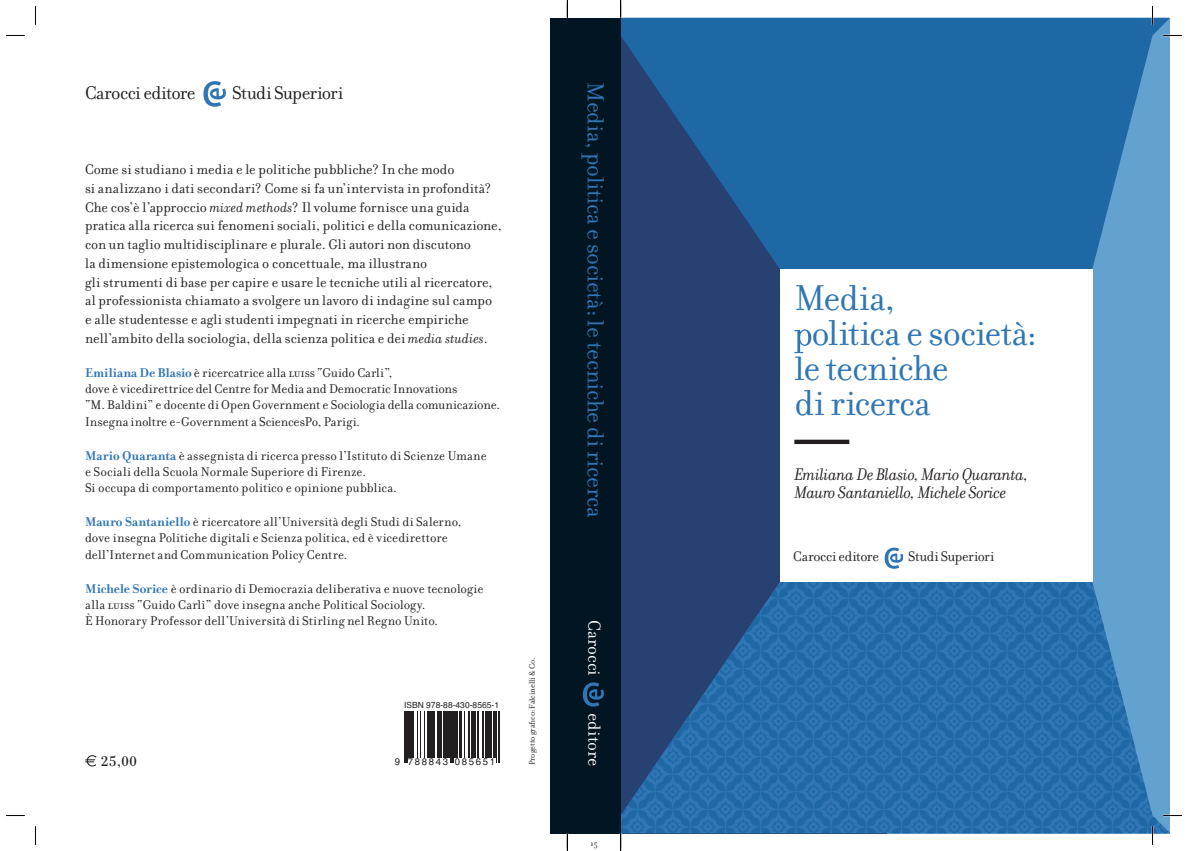
<style>
.page{position:relative;width:1188px;height:851px;background:#fff}
.page>*{position:absolute;margin:0;border:0;box-sizing:border-box;transform-origin:0 0}
.t1{font:38.75px "Filosofia";letter-spacing:-.025em;color:#3076b5}
.t2{font:25px "Filosofia";letter-spacing:-.01em;color:#3076b5}
.t3{font:19.88px "Filosofia";letter-spacing:-.03em;color:#231f20}
.t4{font:19.75px "Filosofia";letter-spacing:-.035em;color:#231f20}
.t5{font:18.75px "Filosofia";color:#fff}
.t6{font:italic 18.12px/18.1px "Filosofia";letter-spacing:-.025em;color:#231f20}
.t7{font:15px/18.8px "Filosofia";letter-spacing:.005em;color:#231f20}
.t8{font:15px "Filosofia";letter-spacing:-.015em;color:#231f20}
.t9{font:15px "Filosofia";letter-spacing:-.02em;color:#231f20}
.t10{font:15px "Filosofia Unicase";color:#231f20}
.t11{font:13.75px/16.2px "Filosofia";letter-spacing:.005em;color:#231f20}
.t12{font:9.62px "Helvetica";letter-spacing:.17em;color:#231f20}
.t13{font:8.75px "Filosofia";letter-spacing:-.01em;color:#231f20}
.t14{font:8.5px "Helvetica";color:#231f20}
.s1{font-style:italic}
.s2{font-weight:700;color:#3076b5}
.s3{font-family:"Filosofia Small Caps"}
.s4{font-size:36.38px}
</style>
<div class="page">
<div style="left:620px;top:18px;width:549px;height:815px;background:#63a1ce"></div>
<div style="left:620px;top:18px;width:266px;height:815px;background:#284173"></div>
<svg style="left:620px;top:18px;width:549px;height:251px;fill:#1e68a6"></svg>
<img style="left:620px;top:581px;width:549px;height:252px">
<div style="left:780px;top:269px;width:311px;height:312px;background:#fff"></div>
<div style="left:794px;top:439px;width:55px;height:5px;background:#231f20"></div>
<svg style="left:794px;top:329px;width:17px;height:24px"></svg>
<svg style="left:884px;top:547px;width:19px;height:21px"></svg>
<div style="left:549px;top:18px;width:71px;height:815px;background:#011622"></div>
<svg style="left:582px;top:682px;width:22px;height:24px"></svg>
<svg style="left:203px;top:81px;width:23px;height:26px"></svg>
<svg style="left:404px;top:711px;width:96px;height:52px"></svg>
<hr style="left:404px;top:710px;width:1px;height:52px;background:#231f20">
<hr style="left:406px;top:710px;width:1px;height:52px;background:#231f20">
<hr style="left:408px;top:710px;width:3px;height:47px;background:#231f20">
<hr style="left:412px;top:710px;width:2px;height:47px;background:#231f20">
<hr style="left:417px;top:710px;width:1px;height:47px;background:#231f20">
<hr style="left:420px;top:710px;width:1px;height:47px;background:#231f20">
<hr style="left:424px;top:710px;width:1px;height:47px;background:#231f20">
<hr style="left:427px;top:710px;width:1px;height:47px;background:#231f20">
<hr style="left:429px;top:710px;width:2px;height:47px;background:#231f20">
<hr style="left:432px;top:710px;width:3px;height:47px;background:#231f20">
<hr style="left:437px;top:710px;width:3px;height:47px;background:#231f20">
<hr style="left:441px;top:710px;width:1px;height:47px;background:#231f20">
<hr style="left:443px;top:710px;width:4px;height:47px;background:#231f20">
<hr style="left:448px;top:710px;width:1px;height:47px;background:#231f20">
<hr style="left:450px;top:710px;width:1px;height:52px;background:#231f20">
<hr style="left:452px;top:710px;width:1px;height:52px;background:#231f20">
<hr style="left:454px;top:710px;width:3px;height:47px;background:#231f20">
<hr style="left:459px;top:710px;width:1px;height:47px;background:#231f20">
<hr style="left:461px;top:710px;width:1px;height:47px;background:#231f20">
<hr style="left:464px;top:710px;width:1px;height:47px;background:#231f20">
<hr style="left:468px;top:710px;width:1px;height:47px;background:#231f20">
<hr style="left:471px;top:710px;width:3px;height:47px;background:#231f20">
<hr style="left:475px;top:710px;width:1px;height:47px;background:#231f20">
<hr style="left:477px;top:710px;width:1px;height:47px;background:#231f20">
<hr style="left:482px;top:710px;width:1px;height:47px;background:#231f20">
<hr style="left:485px;top:710px;width:3px;height:47px;background:#231f20">
<hr style="left:489px;top:710px;width:2px;height:47px;background:#231f20">
<hr style="left:493px;top:710px;width:2px;height:47px;background:#231f20">
<hr style="left:496px;top:710px;width:1px;height:52px;background:#231f20">
<hr style="left:498px;top:710px;width:1px;height:52px;background:#231f20">
<svg style="left:85px;top:755px;width:11px;height:11px"></svg>
<svg style="left:6px;top:35px;width:19px;height:1px"></svg>
<svg style="left:1162px;top:35px;width:19px;height:1px"></svg>
<svg style="left:6px;top:815px;width:19px;height:1px"></svg>
<svg style="left:1162px;top:814px;width:19px;height:2px"></svg>
<svg style="left:35px;top:6px;width:1px;height:19px"></svg>
<svg style="left:35px;top:826px;width:1px;height:18px"></svg>
<svg style="left:566px;top:0;width:2px;height:17px"></svg>
<svg style="left:566px;top:833px;width:2px;height:17px"></svg>
<svg style="left:620px;top:0;width:1px;height:17px"></svg>
<svg style="left:619px;top:833px;width:2px;height:17px"></svg>
<h3 class="t3" style="left:85px;top:81px;width:112px">Carocci editore</h3>
<h3 class="t4" style="left:232px;top:82px;width:113px">Studi Superiori</h3>
<p class="t7" style="left:85px;top:160px;width:418px">Come si studiano i media e le politiche pubbliche? In che modo<br>si analizzano i dati secondari? Come si fa un’intervista in profondità?<br>Che cos’è l’approccio <span class="s1">mixed methods</span>? Il volume fornisce una guida pratica alla ricerca sui fenomeni sociali, politici e della comunicazione, con un taglio multidisciplinare e plurale. Gli autori non discutono<br>la dimensione epistemologica o concettuale, ma illustrano<br>gli strumenti di base per capire e usare le tecniche utili al ricercatore, al professionista chiamato a svolgere un lavoro di indagine sul campo e alle studentesse e agli studenti impegnati in ricerche empiriche nell’ambito della sociologia, della scienza politica e dei <span class="s1">media studies</span>.</p>
<p class="t11" style="left:85px;top:364px;width:416px"><span class="s2">Emiliana De Blasio</span> è ricercatrice alla <span class="s3">luiss</span> “Guido Carli”,<br>dove è vicedirettrice del Centre for Media and Democratic Innovations<br>“M. Baldini” e docente di Open Government e Sociologia della comunicazione.<br>Insegna inoltre e-Government a SciencesPo, Parigi.</p>
<p class="t11" style="left:85px;top:447px;width:403px"><span class="s2">Mario Quaranta</span> è assegnista di ricerca presso l’Istituto di Scienze Umane e Sociali della Scuola Normale Superiore di Firenze.<br>Si occupa di comportamento politico e opinione pubblica.</p>
<p class="t11" style="left:85px;top:514px;width:378px"><span class="s2">Mauro Santaniello</span> è ricercatore all’Università degli Studi di Salerno, dove insegna Politiche digitali e Scienza politica, ed è vicedirettore dell’Internet and Communication Policy Centre.</p>
<p class="t11" style="left:85px;top:580px;width:400px"><span class="s2">Michele Sorice</span> è ordinario di Democrazia deliberativa e nuove tecnologie alla <span class="s3">luiss</span> “Guido Carli” dove insegna anche Political Sociology.<br>È Honorary Professor dell’Università di Stirling nel Regno Unito.</p>
<p class="t10" style="left:101px;top:752px;width:38px">25,00</p>
<p class="t14" style="left:404px;top:698px;width:97px">ISBN 978-88-430-8565-1</p>
<p class="t12" style="left:395px;top:754px;width:102px">9 788843 085651</p>
<p class="t13" style="left:527px;top:765px;width:109px;rotate:-90deg">Progetto grafico: Falcinelli &amp; Co.</p>
<h2 class="t2" style="left:609px;top:82px;width:437px;rotate:90deg">Media, politica e società: le tecniche di ricerca</h2>
<h3 class="t5" style="left:604px;top:619px;width:57px;rotate:90deg">Carocci</h3>
<h3 class="t5" style="left:604px;top:713px;width:54px;rotate:90deg">editore</h3>
<p class="t13" style="left:590px;top:838px;width:9px">15</p>
<h1 class="t1" style="left:794px;top:276px;width:102px">Media,</h1>
<h1 class="t1" style="left:811px;top:311px;width:227px">olitica e società:</h1>
<h1 class="t1" style="left:794px;top:346px;width:156px"><span class="s4">l</span>e tecniche</h1>
<h1 class="t1" style="left:794px;top:381px;width:138px">di ricerca</h1>
<h3 class="t6" style="left:794px;top:465px;width:236px">Emiliana De Blasio, Mario Quaranta,<br>Mauro Santaniello, Michele Sorice</h3>
<p class="t8" style="left:793px;top:548px;width:87px">Carocci editore</p>
<p class="t9" style="left:908px;top:548px;width:88px">Studi Superiori</p>
</div>
